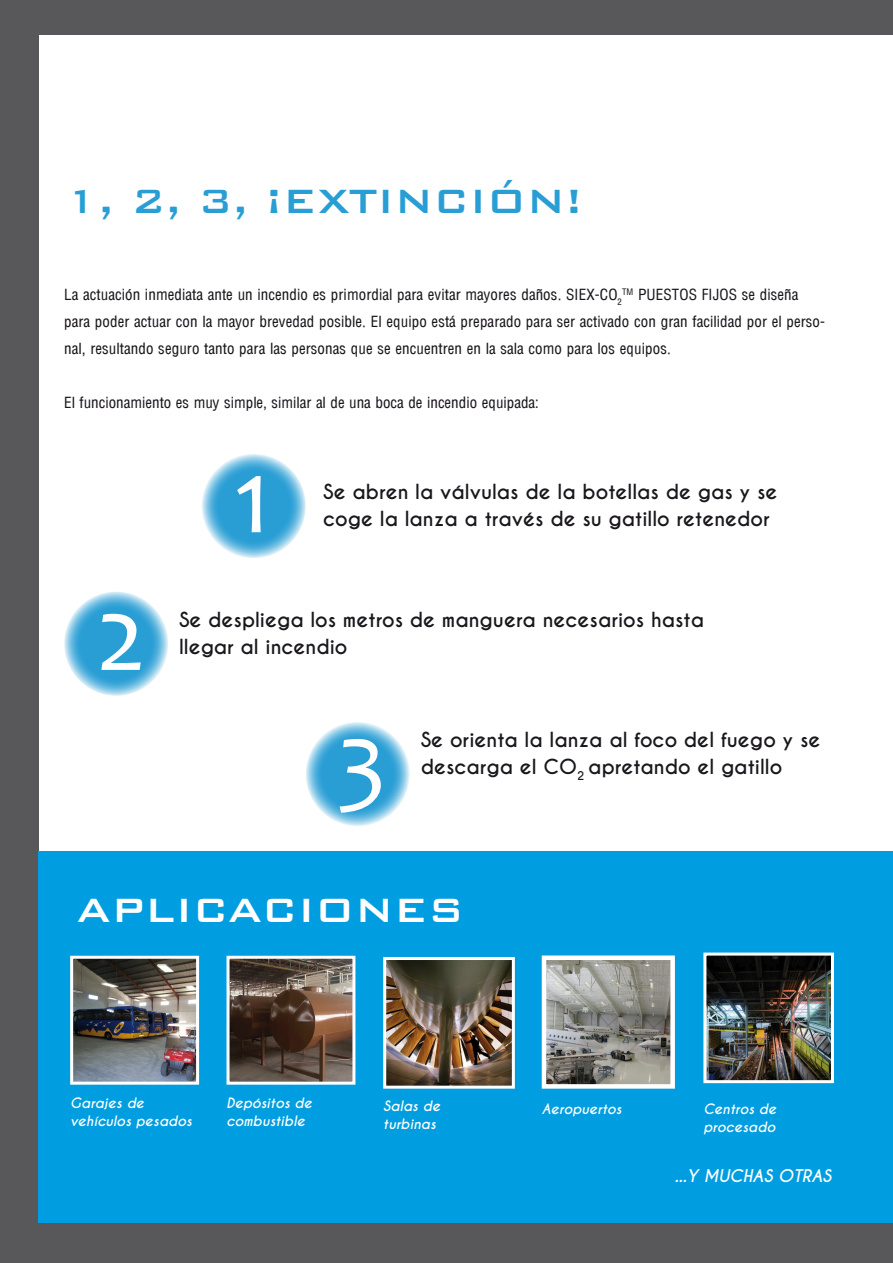
<style>
.page{position:relative;width:893px;height:1263px;background:#fff}
.page>*{position:absolute;margin:0;border:0;box-sizing:border-box;transform-origin:0 0}
.t1{font:108px "Candara";color:#fff}
.t2{font:103.5px "Candara";color:#fff}
.t3{font:500 45px "Bank Gothic BT";color:#299ed5}
.t4{font:500 45px "Bank Gothic BT";color:#fff}
.texto_normal{font:700 19.5px/27px "Caviar Dreams";color:#1a171c}
.PARRAFO{font:italic 700 16.5px "Caviar Dreams";color:#fff}
.texto_normal-2{font:15px/27px "Arena Condensed";letter-spacing:.005em;color:#1a171c}
.PARRAFO-2{font:italic 700 13.5px "Caviar Dreams";color:#fff}
</style>
<div class="page">
<div style="left:0;top:0;width:893px;height:35px;background:#58585a"></div>
<div style="left:0;top:1223px;width:893px;height:40px;background:#58585a"></div>
<div style="left:0;top:35px;width:38px;height:1188px;background:#58585a"></div>
<svg style="left:202px;top:454px;width:104px;height:104px;fill:#2ea0d5"></svg>
<svg style="left:64px;top:592px;width:104px;height:104px;fill:#2ea0d5"></svg>
<svg style="left:306px;top:722px;width:104px;height:104px;fill:#2ea0d6"></svg>
<div style="left:38px;top:851px;width:855px;height:372px;background:#009ee0"></div>
<img style="left:74px;top:960px;width:121px;height:121px">
<div style="left:70px;top:956px;width:129px;height:129px;border:3px solid #fff"></div>
<img style="left:231px;top:960px;width:120px;height:121px">
<div style="left:227px;top:956px;width:128px;height:129px;border:3px solid #fff"></div>
<img style="left:387px;top:961px;width:124px;height:124px">
<div style="left:383px;top:957px;width:132px;height:132px;border:3px solid #fff"></div>
<img style="left:547px;top:960px;width:123px;height:124px">
<div style="left:542px;top:955px;width:133px;height:134px;border:4px solid #fff"></div>
<img style="left:707px;top:956px;width:123px;height:123px">
<div style="left:703px;top:952px;width:131px;height:131px;border:3px solid #fff"></div>
<p class="t3" style="left:64px;top:176px;width:520px">1, 2, 3, ¡EXTINCIÓN!</p>
<p class="texto_normal-2" style="left:64px;top:281px;width:762px">La actuación inmediata ante un incendio es primordial para evitar mayores daños. SIEX-CO<sub>2</sub><sup>TM</sup> PUESTOS FIJOS se diseña para poder actuar con la mayor brevedad posible. El equipo está preparado para ser activado con gran facilidad por el perso&shy;nal, resultando seguro tanto para las personas que se encuentren en la sala como para los equipos.</p>
<p class="texto_normal-2" style="left:64px;top:389px;width:476px">El funcionamiento es muy simple, similar al de una boca de incendio equipada:</p>
<p class="t1" style="left:96px;top:567px;width:51px">2</p>
<p class="t1" style="left:233px;top:429px;width:39px">1</p>
<p class="texto_normal" style="left:323px;top:479px;width:456px">Se abren la válvulas de la botellas de gas y se coge la lanza a través de su gatillo retenedor</p>
<p class="texto_normal" style="left:179px;top:607px;width:527px">Se despliega los metros de manguera necesarios hasta llegar al incendio</p>
<p class="t2" style="left:337px;top:694px;width:52px">3</p>
<p class="texto_normal" style="left:421px;top:726px;width:401px">Se orienta la lanza al foco del fuego y se</p>
<p class="texto_normal" style="left:421px;top:753px;width:363px">descarga el CO<sub>2</sub> apretando el gatillo</p>
<p class="t4" style="left:77px;top:885px;width:389px">APLICACIONES</p>
<p class="PARRAFO-2" style="left:70px;top:1094px;width:76px">Garajes de</p>
<p class="PARRAFO-2" style="left:70px;top:1112px;width:123px">vehículos pesados</p>
<p class="PARRAFO-2" style="left:227px;top:1094px;width:87px">Depósitos de</p>
<p class="PARRAFO-2" style="left:227px;top:1112px;width:80px">combustible</p>
<p class="PARRAFO-2" style="left:383px;top:1098px;width:59px">Salas de</p>
<p class="PARRAFO-2" style="left:383px;top:1116px;width:54px">turbinas</p>
<p class="PARRAFO-2" style="left:542px;top:1101px;width:81px">Aeropuertos</p>
<p class="PARRAFO-2" style="left:703px;top:1101px;width:75px">Centros de</p>
<p class="PARRAFO-2" style="left:703px;top:1119px;width:73px">procesado</p>
<p class="PARRAFO" style="left:675px;top:1166px;width:158px">...Y MUCHAS OTRAS</p>
</div>
